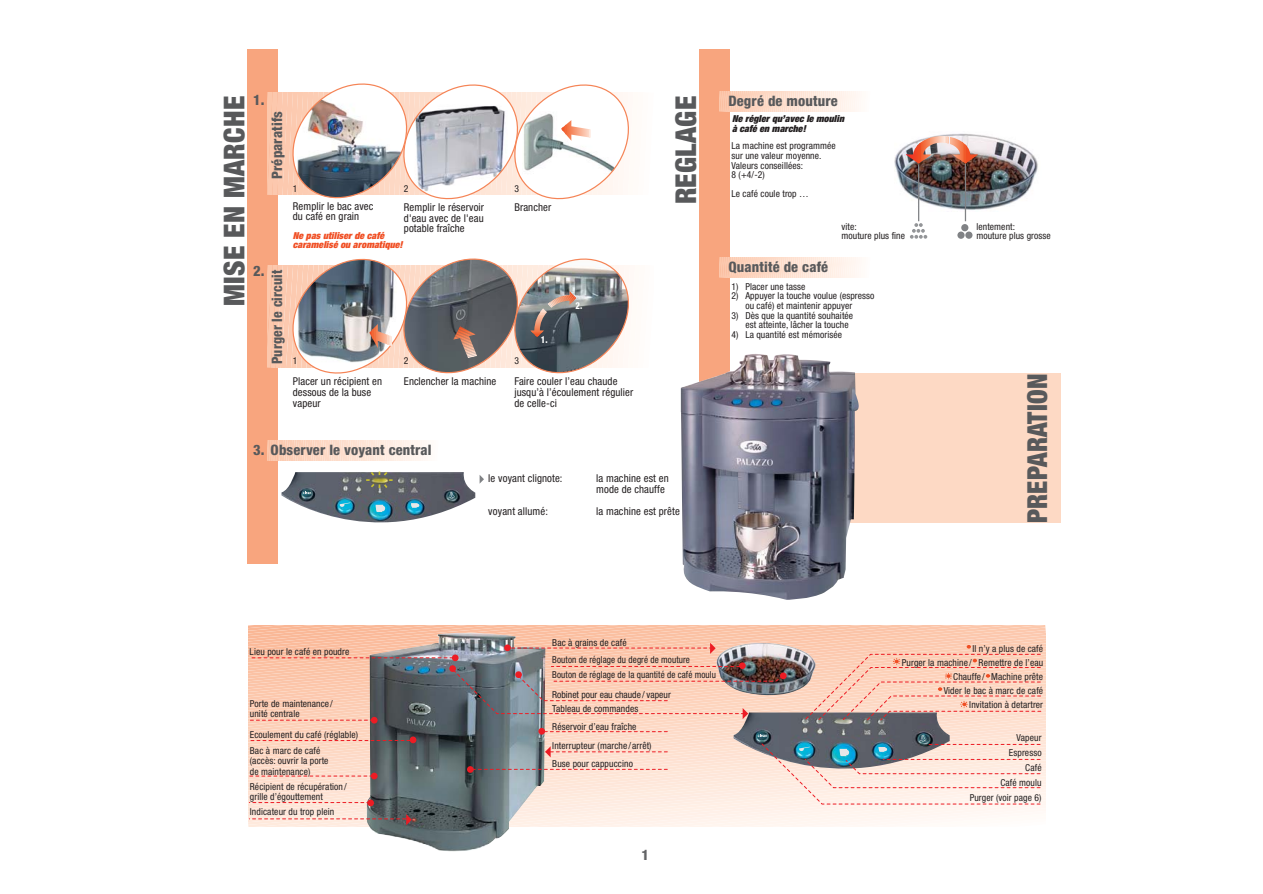
<style>
.page{position:relative;width:1263px;height:894px;background:#fff}
.page>*{position:absolute;margin:0;border:0;box-sizing:border-box;transform-origin:0 0}
.t1{font:900 condensed 28.8px "Helvetica Neue";letter-spacing:.01em;color:#58595b}
.t2{font:900 condensed 27.6px "Helvetica Neue";letter-spacing:.01em;color:#58595b;scale:.95 1}
.t3{font:800 condensed 14.4px "Helvetica Neue";letter-spacing:.01em;color:#58595b}
.t4{font:800 condensed 14.4px "Helvetica Neue";letter-spacing:.01em;color:#58595b;scale:.95 1}
.t5{font:800 condensed 14.4px "Helvetica Neue";color:#636466}
.t6{font:condensed 10.8px/10.8px "Helvetica Neue";letter-spacing:.01em;color:#231f20}
.t7{font:condensed 9.6px/9.6px "Helvetica Neue";letter-spacing:.01em;color:#231f20}
.t8{font:condensed 9.6px "Helvetica Neue";letter-spacing:.01em;color:#231f20;scale:.95 1}
.t9{font:italic 900 expanded 9.6px/9.6px "Helvetica Neue";color:#f04e23}
.t10{font:italic 900 expanded 9.6px/9.6px "Helvetica Neue";color:#231f20}
.t11{font:800 condensed 9.6px "Helvetica Neue";color:#fff;scale:.9 1}
</style>
<div class="page">
<div style="left:846px;top:374px;width:215px;height:149px;background:#fdd9c4"></div>
<div style="left:247px;top:49px;width:31px;height:514px;background:#f8a57e"></div>
<svg style="left:268px;top:440px;width:159px;height:21px;background:#fde0d1"></svg>
<div style="left:699px;top:49px;width:30px;height:349px;background:#f8a57e"></div>
<svg style="left:910px;top:223px;width:17px;height:16px"></svg>
<div style="left:957px;top:232px;width:8px;height:7px;background:#808285;border-radius:50%"></div>
<div style="left:965px;top:232px;width:8px;height:7px;background:#808285;border-radius:50%"></div>
<div style="left:961px;top:224px;width:7px;height:7px;background:#808285;border-radius:50%"></div>
<svg style="left:719px;top:257px;width:141px;height:21px;background:#fde0d1"></svg>
<svg style="left:719px;top:91px;width:141px;height:21px;background:#fde0d1"></svg>
<img style="left:894px;top:133px;width:144px;height:78px">
<img style="left:281px;top:472px;width:194px;height:50px">
<img style="left:370px;top:827px;width:139px;height:25px">
<svg style="left:268px;top:258px;width:362px;height:116px;background:#9d9695"></svg>
<svg style="left:967px;top:136px;width:11px;height:28px"></svg>
<hr style="left:965px;top:136px;width:2px;height:28px;background:#f04e23">
<svg style="left:906px;top:136px;width:59px;height:28px;background:#c49387"></svg>
<hr style="left:918px;top:164px;width:1px;height:57px;background:#808285">
<hr style="left:965px;top:164px;width:1px;height:57px;background:#808285">
<img style="left:681px;top:354px;width:178px;height:246px">
<svg style="left:480px;top:475px;width:4px;height:8px"></svg>
<svg style="left:268px;top:83px;width:361px;height:117px"></svg>
<hr style="left:589px;top:120px;width:2px;height:21px;background:#fee7dc">
<svg style="left:364px;top:471px;width:30px;height:19px"></svg>
<svg style="left:376px;top:505px;width:9px;height:7px"></svg>
<svg style="left:411px;top:503px;width:8px;height:5px"></svg>
<svg style="left:340px;top:503px;width:10px;height:4px"></svg>
<svg style="left:303px;top:491px;width:8px;height:3px"></svg>
<svg style="left:448px;top:492px;width:7px;height:7px"></svg>
<svg style="left:248px;top:625px;width:797px;height:202px;background:#d2b9af"></svg>
<p class="t1" style="left:224px;top:306px;width:212px;rotate:-90deg">MISE EN MARCHE</p>
<p class="t3" style="left:253px;top:94px;width:13px">1.</p>
<p class="t3" style="left:272px;top:179px;width:69px;rotate:-90deg">Préparatifs</p>
<p class="t3" style="left:253px;top:266px;width:13px">2.</p>
<p class="t4" style="left:272px;top:364px;width:101px;rotate:-90deg">Purger le circuit</p>
<p class="t7" style="left:293px;top:184px;width:6px">1</p>
<p class="t7" style="left:404px;top:184px;width:6px">2</p>
<p class="t7" style="left:514px;top:184px;width:6px">3</p>
<p class="t6" style="left:293px;top:201px;width:82px">Remplir le bac avec du café en grain</p>
<p class="t6" style="left:404px;top:203px;width:82px;text-align:justify">Remplir le réservoir d'eau avec de l'eau potable fraîche</p>
<p class="t6" style="left:514px;top:203px;width:38px">Brancher</p>
<p class="t9" style="left:293px;top:231px;width:113px">Ne pas utiliser de café caramelisé ou aromatique!</p>
<p class="t7" style="left:293px;top:357px;width:6px">1</p>
<p class="t7" style="left:404px;top:357px;width:6px">2</p>
<p class="t7" style="left:514px;top:357px;width:6px">3</p>
<p class="t11" style="left:541px;top:337px;width:9px">1.</p>
<p class="t11" style="left:576px;top:302px;width:9px">2.</p>
<p class="t6" style="left:293px;top:377px;width:91px">Placer un récipient en dessous de la buse vapeur</p>
<p class="t6" style="left:404px;top:377px;width:94px">Enclencher la machine</p>
<p class="t6" style="left:514px;top:377px;width:120px">Faire couler l’eau chaude jusqu’à l’écoulement régulier de celle-ci</p>
<p class="t1" style="left:676px;top:204px;width:110px;rotate:-90deg">REGLAGE</p>
<p class="t3" style="left:253px;top:445px;width:180px">3. Observer le voyant central</p>
<p class="t6" style="left:488px;top:474px;width:76px">le voyant clignote:</p>
<p class="t6" style="left:596px;top:474px;width:74px">la machine est en mode de chauffe</p>
<p class="t6" style="left:488px;top:506px;width:61px">voyant allumé:</p>
<p class="t6" style="left:596px;top:506px;width:85px">la machine est prête</p>
<p class="t3" style="left:728px;top:96px;width:111px">Degré de mouture</p>
<p class="t10" style="left:732px;top:115px;width:115px">Ne régler qu’avec le moulin à café en marche!</p>
<p class="t7" style="left:732px;top:142px;width:106px">La machine est programmée sur une valeur moyenne.<br>Valeurs conseillées:<br>8 (+4/-2)</p>
<p class="t7" style="left:732px;top:190px;width:79px">Le café coule trop …</p>
<p class="t7" style="left:841px;top:222px;width:65px">vite:<br>mouture plus fine</p>
<p class="t7" style="left:976px;top:222px;width:76px">lentement:<br>mouture plus grosse</p>
<p class="t3" style="left:728px;top:262px;width:101px">Quantité de café</p>
<p class="t7" style="left:732px;top:282px;width:75px">1) Placer une tasse</p>
<p class="t7" style="left:745px;top:292px;width:131px;text-indent:-14px">2) Appuyer la touche voulue (espresso ou café) et maintenir appuyer</p>
<p class="t7" style="left:745px;top:311px;width:109px;text-indent:-14px">3) Dès que la quantité souhaitée est atteinte, lâcher la touche</p>
<p class="t7" style="left:732px;top:330px;width:112px">4) La quantité est mémorisée</p>
<p class="t2" style="left:1027px;top:523px;width:159px;rotate:-90deg">PREPARATION</p>
<p class="t7" style="left:250px;top:648px;width:101px">Lieu pour le café en poudre</p>
<p class="t7" style="left:250px;top:700px;width:85px">Porte de maintenance/ unité centrale</p>
<p class="t7" style="left:250px;top:727px;width:110px;line-height:16px">Ecoulement du café (réglable)<br>Bac à marc de café</p>
<p class="t7" style="left:250px;top:756px;width:80px;line-height:10.5px">(accès: ouvrir la porte de maintenance)</p>
<p class="t7" style="left:250px;top:783px;width:98px">Récipient de récupération/ grille d’égouttement</p>
<p class="t7" style="left:250px;top:808px;width:86px">Indicateur du trop plein</p>
<p class="t7" style="left:552px;top:638px;width:76px">Bac à grains de café</p>
<p class="t8" style="left:552px;top:656px;width:146px">Bouton de réglage du degré de mouture</p>
<p class="t7" style="left:944px;top:642px;width:101px;line-height:14.1px;text-align:right">Il n’y a plus de café<br>Remettre de l’eau<br>Machine prête<br>Vider le bac à marc de café<br>Invitation à detartrer</p>
<p class="t7" style="left:953px;top:656px;width:33px;line-height:14.2px;text-indent:-51px">Purger la machine/<br>Chauffe/</p>
<p class="t8" style="left:552px;top:672px;width:174px">Bouton de réglage de la quantité de café moulu</p>
<p class="t7" style="left:552px;top:690px;width:120px">Robinet pour eau chaude/ vapeur</p>
<p class="t7" style="left:552px;top:705px;width:88px">Tableau de commandes</p>
<p class="t7" style="left:552px;top:722px;width:86px">Réservoir d’eau fraîche</p>
<p class="t7" style="left:552px;top:742px;width:101px">Interrupteur (marche/arrêt)</p>
<p class="t7" style="left:552px;top:760px;width:82px">Buse pour cappuccino</p>
<p class="t5" style="left:642px;top:850px;width:9px">1</p>
<p class="t7" style="left:1000px;top:731px;width:43px;line-height:14.9px;text-align:right">Vapeur<br>Espresso<br>Café<br>Café moulu</p>
<p class="t7" style="left:970px;top:793px;width:73px">Purger (voir page 6)</p>
</div>
